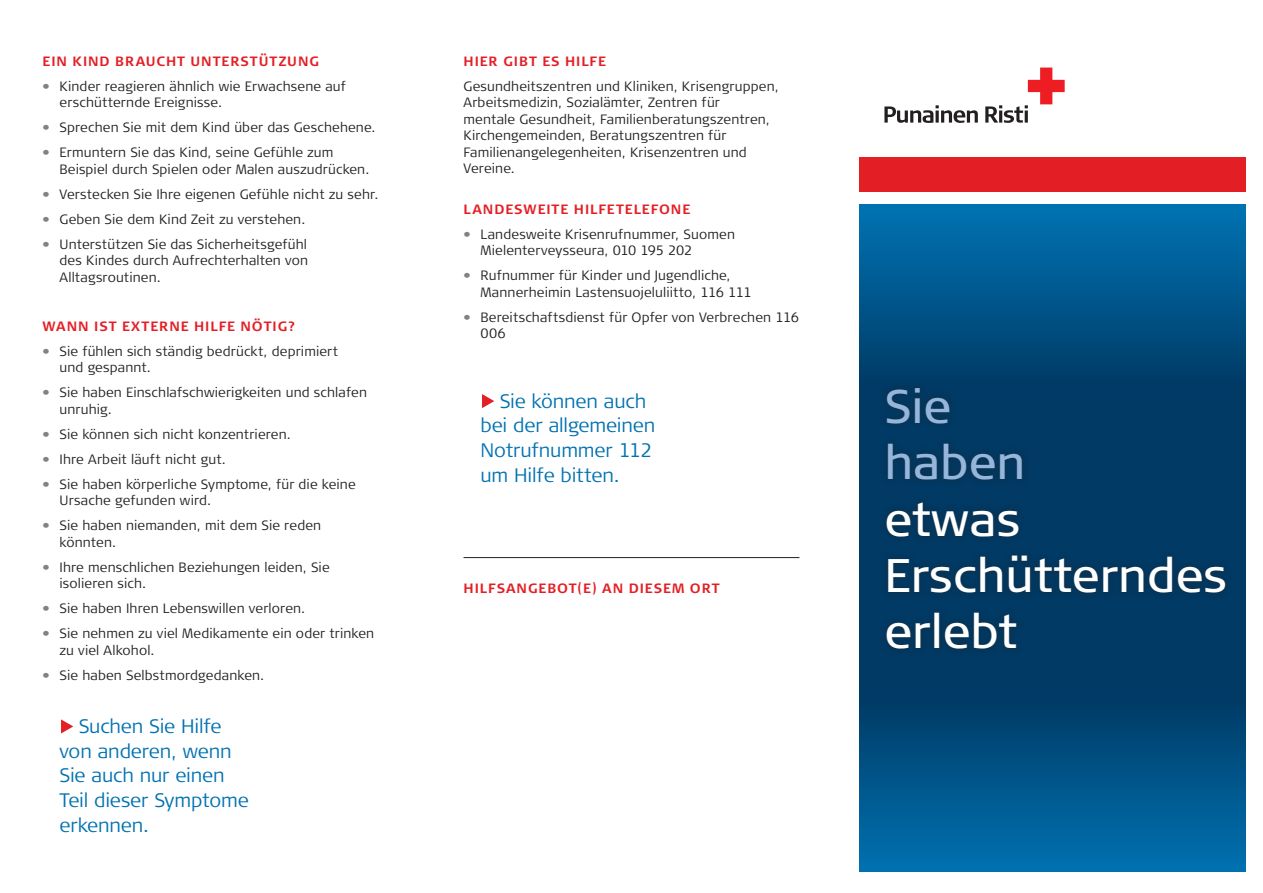
<style>
.page{position:relative;width:1263px;height:893px;background:#fff}
.page>*{position:absolute;margin:0;border:0;box-sizing:border-box;transform-origin:0 0}
.t1{font:47.1px/56.4px "Signa OT";color:#fff}
.t2{font:47.1px "Signa OT";color:#95b5da}
.nosto{font:300 19.5px/24.8px "Signa Column";letter-spacing:-.01em;color:#0072b2}
.LT{font:300 13.5px/16.5px "Signa Column";letter-spacing:.01em;color:#231f20}
.väliotsikko{font:700 13.5px "Signa OT";letter-spacing:.07em;color:#e41e25}
.s1{font-weight:900;color:#808285}
</style>
<div class="page">
<svg style="left:859px;top:204px;width:387px;height:668px;background:#005286"></svg>
<div style="left:859px;top:157px;width:387px;height:34px;background:#e41e25"></div>
<div style="left:878px;top:379px;width:356px;height:278px;background:#231f20;opacity:.3"></div>
<svg style="left:985px;top:68px;width:80px;height:55px"></svg>
<svg style="left:884px;top:105px;width:94px;height:18px"></svg>
<hr style="left:463px;top:557px;width:336px;height:1px;background:#231f20">
<svg style="left:482px;top:394px;width:12px;height:14px"></svg>
<svg style="left:61px;top:719px;width:12px;height:14px"></svg>
<p class="väliotsikko" style="left:43px;top:53px;width:278px">EIN KIND BRAUCHT UNTERSTÜTZUNG</p>
<p class="LT" style="left:60px;top:78px;width:288px;text-indent:-17px"><span class="s1">•</span> Kinder reagieren ähnlich wie Erwachsene auf erschütternde Ereignisse.</p>
<p class="LT" style="left:43px;top:119px;width:335px"><span class="s1">•</span> Sprechen Sie mit dem Kind über das Geschehene.</p>
<p class="LT" style="left:60px;top:144px;width:311px;text-indent:-17px"><span class="s1">•</span> Ermuntern Sie das Kind, seine Gefühle zum<br>Beispiel durch Spielen oder Malen auszudrücken.</p>
<p class="LT" style="left:43px;top:186px;width:337px"><span class="s1">•</span> Verstecken Sie Ihre eigenen Gefühle nicht zu sehr.</p>
<p class="LT" style="left:43px;top:211px;width:264px"><span class="s1">•</span> Geben Sie dem Kind Zeit zu verstehen.</p>
<p class="LT" style="left:60px;top:236px;width:250px;text-align:justify;text-indent:-17px"><span class="s1">•</span> Unterstützen Sie das Sicherheitsgefühl des Kindes durch Aufrechterhalten von Alltagsroutinen.</p>
<p class="väliotsikko" style="left:43px;top:318px;width:254px">WANN IST EXTERNE HILFE NÖTIG?</p>
<p class="LT" style="left:60px;top:343px;width:280px;text-indent:-17px"><span class="s1">•</span> Sie fühlen sich ständig bedrückt, deprimiert und gespannt.</p>
<p class="LT" style="left:60px;top:384px;width:309px;text-indent:-17px"><span class="s1">•</span> Sie haben Einschlafschwierigkeiten und schlafen unruhig.</p>
<p class="LT" style="left:43px;top:426px;width:250px"><span class="s1">•</span> Sie können sich nicht konzentrieren.</p>
<p class="LT" style="left:43px;top:451px;width:185px"><span class="s1">•</span> Ihre Arbeit läuft nicht gut.</p>
<p class="LT" style="left:60px;top:476px;width:298px;text-indent:-17px"><span class="s1">•</span> Sie haben körperliche Symptome, für die keine<br>Ursache gefunden wird.</p>
<p class="LT" style="left:60px;top:517px;width:263px;text-indent:-17px"><span class="s1">•</span> Sie haben niemanden, mit dem Sie reden könnten.</p>
<p class="LT" style="left:60px;top:559px;width:272px;text-indent:-17px"><span class="s1">•</span> Ihre menschlichen Beziehungen leiden, Sie isolieren sich.</p>
<p class="LT" style="left:43px;top:600px;width:264px"><span class="s1">•</span> Sie haben Ihren Lebenswillen verloren.</p>
<p class="LT" style="left:60px;top:625px;width:316px;text-indent:-17px"><span class="s1">•</span> Sie nehmen zu viel Medikamente ein oder trinken zu viel Alkohol.</p>
<p class="LT" style="left:43px;top:667px;width:223px"><span class="s1">•</span> Sie haben Selbstmordgedanken.</p>
<p class="nosto" style="left:60px;top:714px;width:191px;text-indent:19px">Suchen Sie Hilfe von anderen, wenn<br>Sie auch nur einen<br>Teil dieser Symptome erkennen.</p>
<p class="väliotsikko" style="left:464px;top:53px;width:144px">HIER GIBT ES HILFE</p>
<p class="LT" style="left:463px;top:78px;width:317px">Gesundheitszentren und Kliniken, Krisengruppen, Arbeitsmedizin, Sozialämter, Zentren für<br>mentale Gesundheit, Familienberatungszentren, Kirchengemeinden, Beratungszentren für Familienangelegenheiten, Krisenzentren und Vereine.</p>
<p class="väliotsikko" style="left:464px;top:201px;width:228px">LANDESWEITE HILFETELEFONE</p>
<p class="LT" style="left:480px;top:226px;width:256px;text-indent:-17px"><span class="s1">•</span> Landesweite Krisenrufnummer, Suomen<br>Mielenterveysseura, 010 195 202</p>
<p class="LT" style="left:480px;top:267px;width:273px;text-indent:-17px"><span class="s1">•</span> Rufnummer für Kinder und Jugendliche,<br>Mannerheimin Lastensuojeluliitto, 116 111</p>
<p class="LT" style="left:480px;top:309px;width:320px;text-indent:-17px"><span class="s1">•</span> Bereitschaftsdienst für Opfer von Verbrechen 116<br>006</p>
<p class="nosto" style="left:480px;top:389px;width:176px;text-indent:19px">Sie können auch bei der allgemeinen<br>Notrufnummer 112 um Hilfe bitten.</p>
<p class="t2" style="left:884px;top:378px;width:68px">Sie</p>
<p class="t2" style="left:884px;top:435px;width:142px">haben</p>
<p class="t1" style="left:884px;top:491px;width:138px">etwas</p>
<p class="t1" style="left:884px;top:547px;width:344px">Erschütterndes erlebt</p>
<p class="väliotsikko" style="left:464px;top:580px;width:258px">HILFSANGEBOT(E) AN DIESEM ORT</p>
</div>
